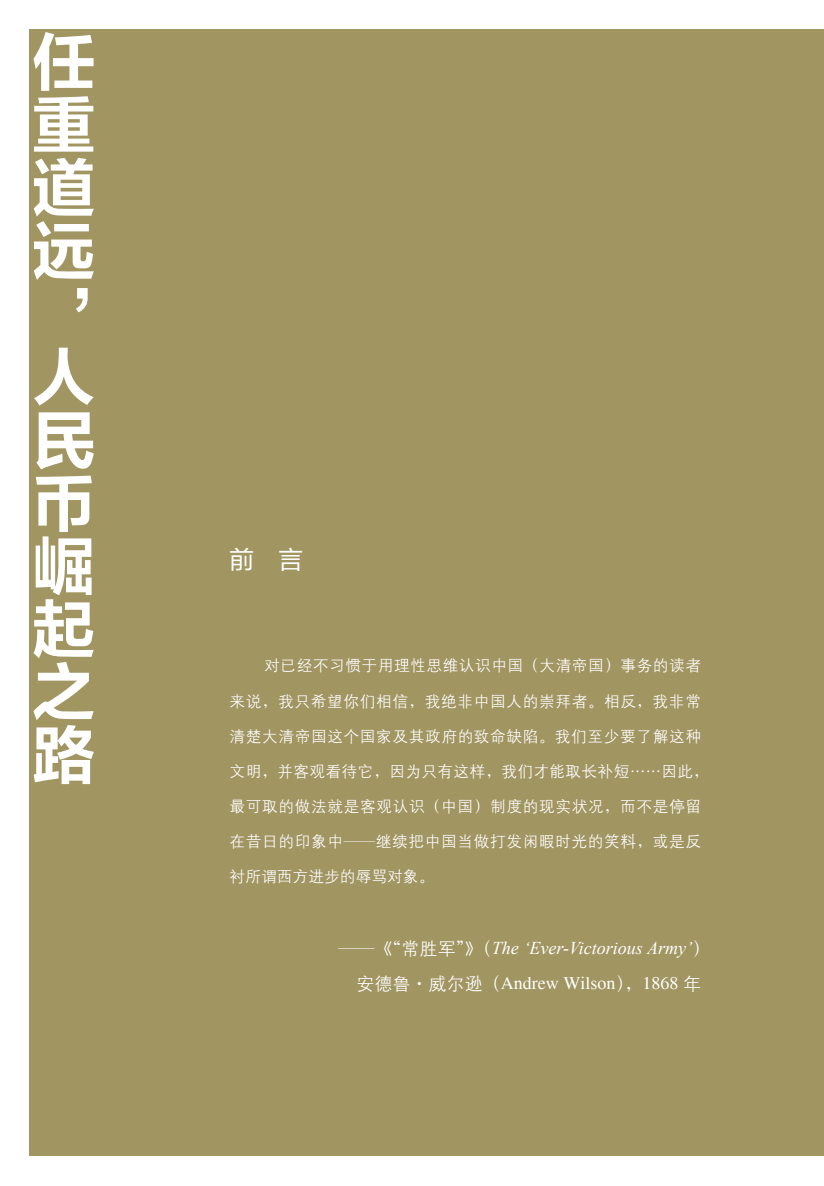
<style>
.page{position:relative;width:824px;height:1186px;background:#fff}
.page>*{position:absolute;margin:0;border:0;box-sizing:border-box;transform-origin:0 0}
.t1{font:63px/63px "FZLTCHJW GB1 0";color:#fff;text-align:justify}
.t2{font:24.5px "FZLTHJW GB1 0";color:#fff}
.t3{font:italic 18.03px "Times New Roman";color:#fff}
.t4{font:18.03px "Times";color:#fff}
.t5{font:15.75px "H Yg 2 gj";letter-spacing:.035em;color:#fff}
.t6{font:15.75px "H Yg 2 gj";color:#fff}
.s1{font-family:"H Ya 1 gj"}
.s2{font-family:"H Ya 1 gj";font-style:normal}
.s3{font-family:"H Yg 2 gj";font-style:normal}
.s4{font-family:"H Yg 2 gj"}
.s5{font-family:"H Yf 9 gj"}
</style>
<div class="page">
<div style="left:30px;top:30px;width:793px;height:1126px;background:#a19562"></div>
<h1 class="t1" style="left:32px;top:33px;width:63px">任重道远，人民币崛起之路</h1>
<h2 class="t2" style="left:229px;top:546px;width:75px">前 言</h2>
<p class="t5" style="left:264px;top:658px;width:438px">对已经不习惯于用理性思维认识中国<span class="s1">（</span>大清帝国<span class="s1">）</span>事务的读者</p>
<p class="t5" style="left:229px;top:693px;width:473px">来说<span class="s1">，</span>我只希望你们相信<span class="s1">，</span>我绝非中国人的崇拜者<span class="s1">。</span>相反<span class="s1">，</span>我非常</p>
<p class="t5" style="left:229px;top:728px;width:473px">清楚大清帝国这个国家及其政府的致命缺陷<span class="s1">。</span>我们至少要了解这种</p>
<p class="t5" style="left:229px;top:763px;width:481px">文明<span class="s1">，</span>并客观看待它<span class="s1">，</span>因为只有这样<span class="s1">，</span>我们才能取长补短<span class="s1">……</span>因此<span class="s1">，</span></p>
<p class="t5" style="left:229px;top:798px;width:473px">最可取的做法就是客观认识<span class="s1">（</span>中国<span class="s1">）</span>制度的现实状况<span class="s1">，</span>而不是停留</p>
<p class="t5" style="left:229px;top:833px;width:473px">在昔日的印象中<span class="s1">——</span>继续把中国当做打发闲暇时光的笑料<span class="s1">，</span>或是反</p>
<p class="t6" style="left:229px;top:869px;width:206px">衬所谓西方进步的辱骂对象<span class="s1">。</span></p>
<p class="t3" style="left:338px;top:936px;width:373px"><span class="s2">——《“</span><span class="s3">常胜军</span><span class="s2">”》（</span>The ‘Ever-Victorious Army’<span class="s2">）</span></p>
<p class="t4" style="left:356px;top:973px;width:346px"><span class="s4">安德鲁</span><span class="s5">·</span><span class="s4">威尔逊</span><span class="s1">（</span>Andrew Wilson<span class="s1">），</span>1868 <span class="s4">年</span></p>
</div>
